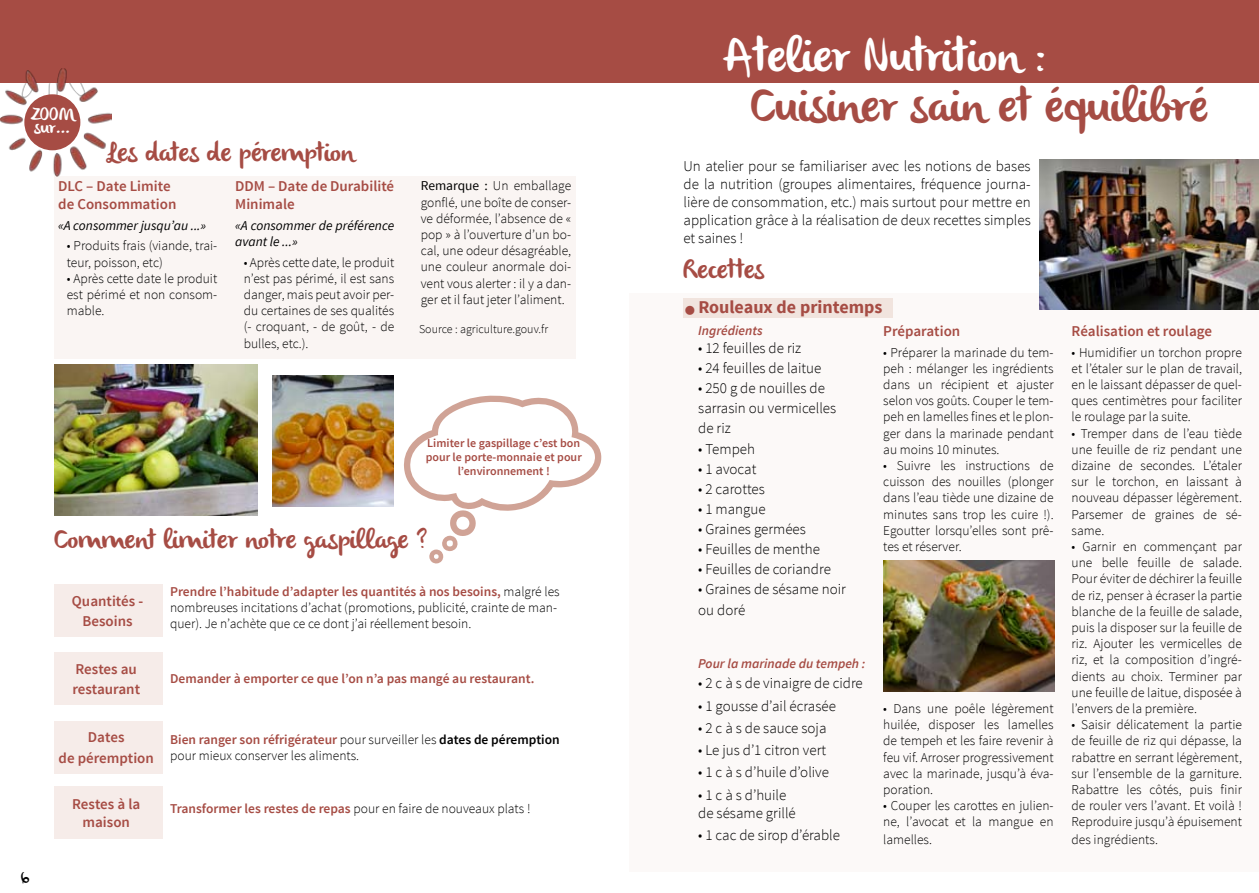
<style>
.page{position:relative;width:1259px;height:893px;background:#fff}
.page>*{position:absolute;margin:0;border:0;box-sizing:border-box;transform-origin:0 0}
.t1{font:48px/50.1px "olivier";color:#a64c44}
.t2{font:27px "olivier";color:#a64c44}
.t3{font:700 18px "Source Sans Pro";color:#a64c44}
.t4{font:18px/13.5px "olivier";color:#fff}
.t5{font:300 15px/18px "Source Sans Pro";color:#000}
.t6{font:600 15px/18px "Source Sans Pro";color:#a64c44}
.t7{font:15px "olivier";color:#000}
.t8{font:300 13.5px/16.2px "Source Sans Pro";color:#000;text-align:justify}
.t9{font:600 13.5px "Source Sans Pro";color:#a64c44}
.t10{font:italic 13.5px/16.2px "Source Sans Pro";color:#000}
.t11{font:italic 600 13.5px "Source Sans Pro";color:#a64c44}
.t12{font:600 12px/14.4px "Source Sans Pro";color:#a64c44;text-align:center}
.t13{font:300 12px "Source Sans Pro";color:#000}
.s1{font-weight:400}
.s2{font-weight:600;color:#a64c44}
.s3{font-weight:600}
.s4{font-weight:300;color:#000}
.s5{color:#fff}
.s6{font-size:36px;color:#fff}
</style>
<div class="page">
<div style="left:0;top:0;width:629px;height:82px;background:#a64c44"></div>
<div style="left:629px;top:0;width:630px;height:82px;background:#a64c44"></div>
<div style="left:629px;top:293px;width:630px;height:579px;background:#fcf9f8"></div>
<div style="left:683px;top:298px;width:210px;height:20px;background:#f1e4de"></div>
<img style="left:883px;top:560px;width:171px;height:132px">
<div style="left:54px;top:176px;width:521px;height:183px;background:#faf5f3"></div>
<img style="left:0;top:69px;width:112px;height:107px">
<div style="left:24px;top:94px;width:56px;height:56px;background:#a64c44;border-radius:50%"></div>
<div style="left:54px;top:721px;width:109px;height:52px;background:#f6ece9"></div>
<div style="left:54px;top:652px;width:109px;height:52px;background:#f6ece9"></div>
<div style="left:54px;top:584px;width:109px;height:52px;background:#f6ece9"></div>
<div style="left:54px;top:787px;width:109px;height:52px;background:#f6ece9"></div>
<img style="left:54px;top:364px;width:204px;height:152px">
<img style="left:272px;top:376px;width:121px;height:130px">
<img style="left:1039px;top:159px;width:220px;height:151px">
<h3 class="t4" style="left:30px;top:108px;width:46px">ZOOM sur...</h3>
<h2 class="t2" style="left:107px;top:136px;width:249px">Les dates de péremption</h2>
<p class="t6" style="left:58px;top:178px;width:120px">DLC – Date Limite de Consommation</p>
<p class="t10" style="left:58px;top:217px;width:149px">«A consommer jusqu’au ...»</p>
<p class="t8" style="left:67px;top:238px;width:152px">• Produits frais (viande, trai&shy;teur, poisson, etc)</p>
<p class="t8" style="left:67px;top:270px;width:152px">• Après cette date le produit est périmé et non consom&shy;mable.</p>
<p class="t6" style="left:235px;top:178px;width:160px">DDM – Date de Durabilité<br>Minimale</p>
<p class="t10" style="left:235px;top:217px;width:160px">«A consommer de préférence avant le ...»</p>
<p class="t8" style="left:244px;top:254px;width:152px">• Après cette date, le produit n’est pas périmé, il est sans danger, mais peut avoir per&shy;du certaines de ses qualités (- croquant, - de goût, - de bulles, etc.).</p>
<p class="t8" style="left:421px;top:178px;width:152px"><span class="s1">Remarque :</span> Un emballage gonflé, une boîte de conser&shy;ve déformée, l’absence de « pop » à l’ouverture d’un bo&shy;cal, une odeur désagréable, une couleur anormale doi&shy;vent vous alerter : il y a dan&shy;ger et il faut jeter l’aliment.</p>
<p class="t13" style="left:419px;top:321px;width:131px">Source : agriculture.gouv.fr</p>
<p class="t12" style="left:426px;top:436px;width:158px">Limiter le gaspillage c’est bon pour le porte-monnaie et pour l’environnement !</p>
<h2 class="t2" style="left:54px;top:523px;width:375px">Comment limiter notre gaspillage ?</h2>
<p class="t8" style="left:170px;top:583px;width:391px;text-align:left"><span class="s2">Prendre l’habitude d’adapter les quantités à nos besoins,</span> malgré les nombreuses incitations d’achat (promotions, publicité, crainte de man&shy;quer). Je n’achète que ce ce dont j’ai réellement besoin.</p>
<p class="t6" style="left:72px;top:591px;width:73px;line-height:20.1px;text-align:center">Quantités -<br>Besoins</p>
<p class="t6" style="left:72px;top:659px;width:69px;line-height:20.1px">Restes au restaurant</p>
<p class="t6" style="left:59px;top:728px;width:97px;line-height:20.1px;text-align:center">Dates<br>de péremption</p>
<p class="t9" style="left:170px;top:670px;width:366px">Demander à emporter ce que l’on n’a pas mangé au restaurant.</p>
<p class="t8" style="left:170px;top:731px;width:391px"><span class="s2">Bien ranger son réfrigérateur</span> pour surveiller les <span class="s3">dates de péremption </span>pour mieux conserver les aliments.</p>
<p class="t7" style="left:21px;top:869px;width:10px">6</p>
<p class="t6" style="left:72px;top:796px;width:70px;text-align:center">Restes à la maison</p>
<p class="t9" style="left:170px;top:800px;width:362px">Transformer les restes de repas <span class="s4">pour en faire de nouveaux plats !</span></p>
<h1 class="t1" style="left:750px;top:34px;width:459px;text-indent:-27px"><span class="s5">Atelier Nutrition</span> <span class="s6">:<br></span>Cuisiner sain et équilibré</h1>
<p class="t5" style="left:683px;top:157px;width:349px;text-align:justify">Un atelier pour se familiariser avec les notions de bases de la nutrition (groupes alimentaires, fréquence journa&shy;lière de consommation, etc.) mais surtout pour mettre en application grâce à la réalisation de deux recettes simples et saines !</p>
<h2 class="t2" style="left:683px;top:253px;width:82px">Recettes</h2>
<h3 class="t3" style="left:685px;top:296px;width:198px">■ Rouleaux de printemps</h3>
<p class="t11" style="left:698px;top:322px;width:66px">Ingrédients</p>
<p class="t5" style="left:698px;top:339px;width:105px">• 12 feuilles de riz</p>
<p class="t5" style="left:698px;top:359px;width:124px">• 24 feuilles de laitue</p>
<p class="t5" style="left:698px;top:378px;width:139px;line-height:20.1px">• 250 g de nouilles de sarrasin ou vermicelles de riz</p>
<p class="t5" style="left:698px;top:440px;width:58px">• Tempeh</p>
<p class="t5" style="left:698px;top:460px;width:60px">• 1 avocat</p>
<p class="t5" style="left:698px;top:480px;width:68px">• 2 carottes</p>
<p class="t5" style="left:698px;top:500px;width:69px">• 1 mangue</p>
<p class="t5" style="left:698px;top:520px;width:109px">• Graines germées</p>
<p class="t5" style="left:698px;top:540px;width:123px">• Feuilles de menthe</p>
<p class="t5" style="left:698px;top:560px;width:134px">• Feuilles de coriandre</p>
<p class="t5" style="left:698px;top:579px;width:149px;line-height:20.1px">• Graines de sésame noir ou doré</p>
<p class="t11" style="left:698px;top:655px;width:169px">Pour la marinade du tempeh :</p>
<p class="t5" style="left:698px;top:674px;width:166px">• 2 c à s de vinaigre de cidre</p>
<p class="t5" style="left:698px;top:697px;width:139px">• 1 gousse d’ail écrasée</p>
<p class="t5" style="left:698px;top:719px;width:130px">• 2 c à s de sauce soja</p>
<p class="t5" style="left:698px;top:741px;width:129px">• Le jus d’1 citron vert</p>
<p class="t5" style="left:698px;top:763px;width:132px">• 1 c à s d’huile d’olive</p>
<p class="t5" style="left:698px;top:786px;width:99px">• 1 c à s d’huile de sésame grillé</p>
<p class="t5" style="left:698px;top:826px;width:143px">• 1 cac de sirop d’érable</p>
<p class="t6" style="left:883px;top:323px;width:79px">Préparation</p>
<p class="t8" style="left:883px;top:344px;width:172px">• Préparer la marinade du tem&shy;peh : mélanger les ingrédients dans un récipient et ajuster selon vos goûts. Couper le tem&shy;peh en lamelles fines et le plon&shy;ger dans la marinade pendant au moins 10 minutes.</p>
<p class="t8" style="left:883px;top:457px;width:172px">• Suivre les instructions de cuisson des nouilles (plonger dans l’eau tiède une dizaine de minutes sans trop les cuire !).<br>Egoutter lorsqu’elles sont prê&shy;tes et réserver.</p>
<p class="t8" style="left:883px;top:700px;width:172px">• Dans une poêle légèrement huilée, disposer les lamelles de tempeh et les faire revenir à feu vif. Arroser progressivement avec la marinade, jusqu’à éva&shy;poration.</p>
<p class="t8" style="left:883px;top:798px;width:172px">• Couper les carottes en julien&shy;ne, l’avocat et la mangue en</p>
<p class="t8" style="left:883px;top:832px;width:50px">lamelles.</p>
<p class="t6" style="left:1071px;top:323px;width:142px">Réalisation et roulage</p>
<p class="t8" style="left:1071px;top:344px;width:172px">• Humidifier un torchon propre et l’étaler sur le plan de travail, en le laissant dépasser de quel&shy;ques centimètres pour faciliter le roulage par la suite.</p>
<p class="t8" style="left:1071px;top:425px;width:172px">• Tremper dans de l’eau tiède une feuille de riz pendant une dizaine de secondes. L’étaler sur le torchon, en laissant à nouveau dépasser légèrement.<br>Parsemer de graines de sé&shy;same.</p>
<p class="t8" style="left:1071px;top:538px;width:172px">• Garnir en commençant par une belle feuille de salade.<br>Pour éviter de déchirer la feuille de riz, penser à écraser la partie blanche de la feuille de salade, puis la disposer sur la feuille de riz. Ajouter les vermicelles de riz, et la composition d’ingré&shy;dients au choix. Terminer par une feuille de laitue, disposée à l’envers de la première.</p>
<p class="t8" style="left:1071px;top:717px;width:172px">• Saisir délicatement la partie de feuille de riz qui dépasse, la rabattre en serrant légèrement, sur l’ensemble de la garniture.<br>Rabattre les côtés, puis finir de rouler vers l’avant. Et voilà !<br>Reproduire jusqu’à épuisement</p>
<p class="t8" style="left:1071px;top:832px;width:88px">des ingrédients.</p>
</div>
